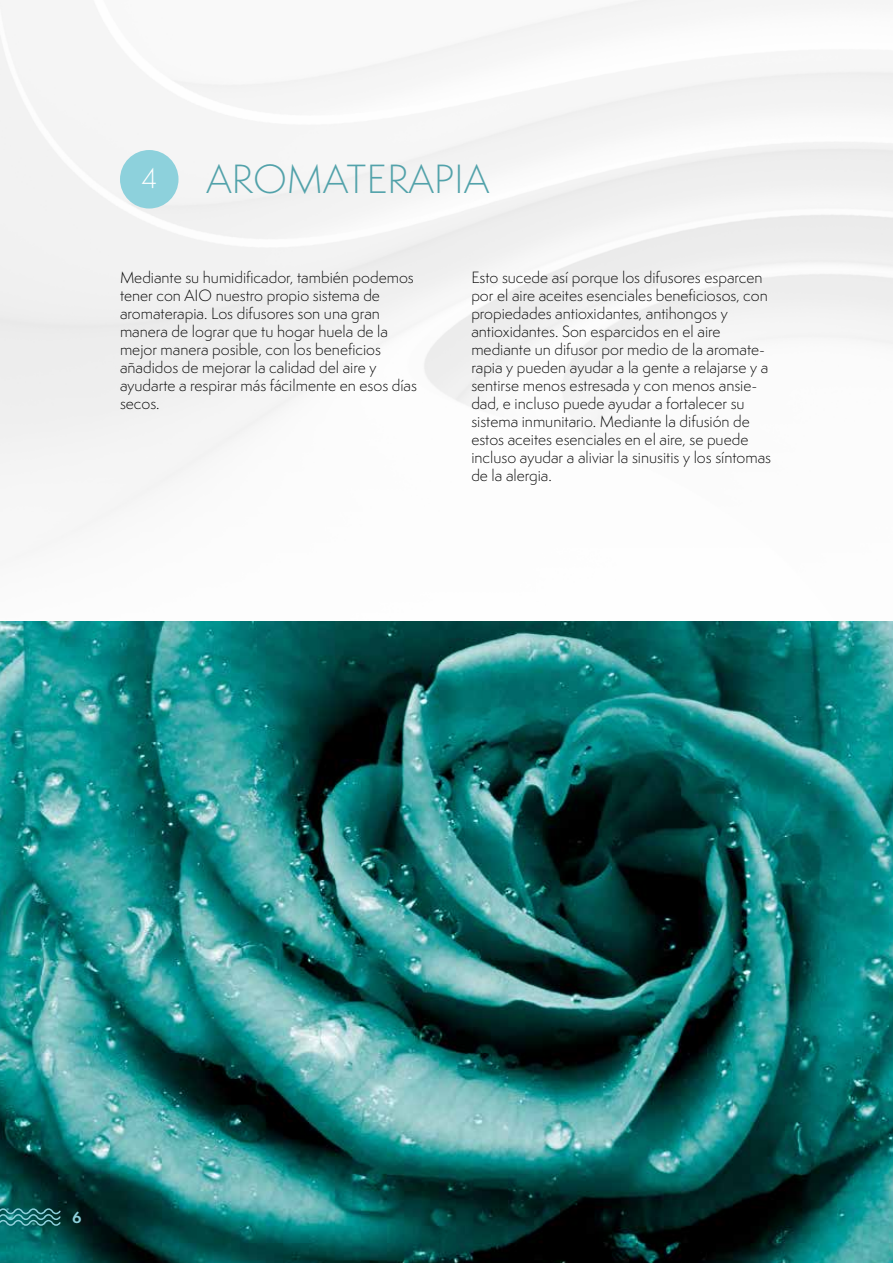
<style>
.page{position:relative;width:893px;height:1263px;background:#fff}
.page>*{position:absolute;margin:0;border:0;box-sizing:border-box;transform-origin:0 0}
.t1{font:300 37.5px "Semplicita Pro";color:#52a2aa}
.t2{font:300 26.4px "Semplicita Pro";color:#fff}
.t3{font:300 15px/18px "Semplicita Pro";color:#000}
.t4{font:700 15px "Semplicita Pro";color:#8dd1dc}
</style>
<div class="page">
<img style="left:0;top:621px;width:893px;height:642px">
<div style="left:120px;top:150px;width:58px;height:59px;background:#8dd1dc;border-radius:50%"></div>
<svg style="left:0;top:1207px;width:62px;height:19px"></svg>
<h2 class="t2" style="left:141px;top:161px;width:18px">4</h2>
<h1 class="t1" style="left:206px;top:154px;width:284px">AROMATERAPIA</h1>
<p class="t3" style="left:120px;top:268px;width:299px">Mediante su humidificador, también podemos tener con AIO nuestro propio sistema de aromaterapia. Los difusores son una gran manera de lograr que tu hogar huela de la mejor manera posible, con los beneficios añadidos de mejorar la calidad del aire y ayudarte a respirar más fácilmente en esos días secos.</p>
<p class="t3" style="left:471px;top:268px;width:301px">Esto sucede así porque los difusores esparcen por el aire aceites esenciales beneficiosos, con propiedades antioxidantes, antihongos y antioxidantes. Son esparcidos en el aire mediante un difusor por medio de la aromate&shy;rapia y pueden ayudar a la gente a relajarse y a sentirse menos estresada y con menos ansie&shy;dad, e incluso puede ayudar a fortalecer su sistema inmunitario. Mediante la difusión de estos aceites esenciales en el aire, se puede incluso ayudar a aliviar la sinusitis y los síntomas de la alergia.</p>
<p class="t4" style="left:72px;top:1206px;width:11px">6</p>
</div>
